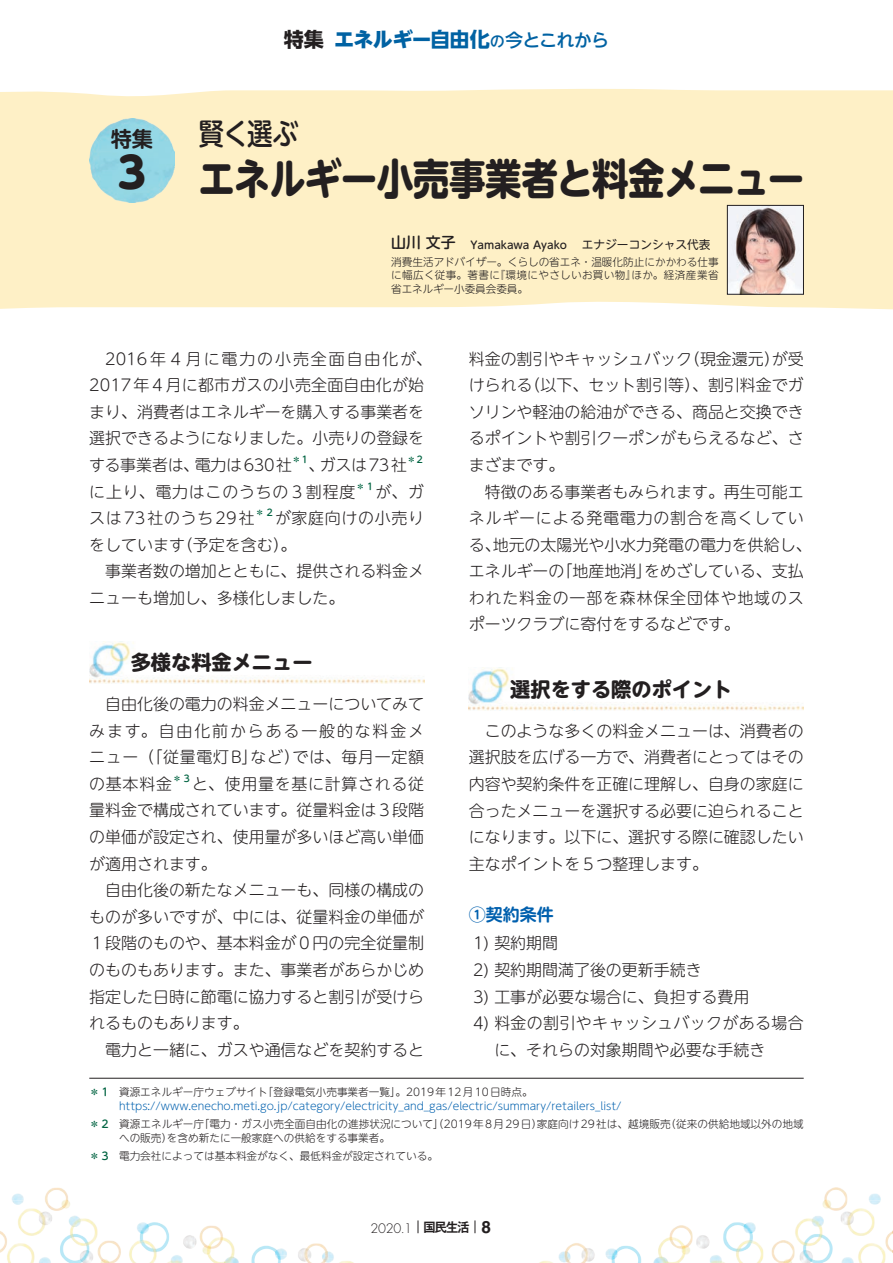
<style>
.page{position:relative;width:893px;height:1263px;background:#fff}
.page>*{position:absolute;margin:0;border:0;box-sizing:border-box;transform-origin:0 0}
.t1{font:700 42.45px "UD Shin M Go Pro";letter-spacing:-.025em;color:#231f20;scale:.86 1}
.t2{font:800 42.45px "UD Shin M Go Pro";color:#231f20}
.t3{font:500 29.7px "UD Shin M Go Pro";color:#231f20;scale:.86 1}
.t4{font:700 21.3px "UD Shin M Go Pro De";color:#231f20}
.t5{font:700 20.25px "UD Shin M Go Pro";color:#231f20}
.t6{font:500 18.15px "UD Shin Go NT Pro";letter-spacing:-.05em;color:#0062a3}
.t7{font:700 16.95px "UD Shin M Go Pro De";color:#0160ae}
.t8{font:300 15.9px/26.5px "UD Shin M Go Pro";color:#231f20;text-align:justify}
.t9{font:300 15.9px/26.5px "UD Shin M Go Pro";letter-spacing:.02em;color:#231f20}
.t10{font:300 15.9px "UD Shin M Go Pro";letter-spacing:.05em;color:#231f20}
.t11{font:300 15.9px "UD Shin M Go Pro";letter-spacing:.045em;color:#231f20}
.t12{font:300 12.75px "Futura Std";color:#231f20}
.t13{font:11.7px "UD Shin M Go Pro";color:#231f20}
.t14{font:300 10.65px/13.8px "UD Shin M Go Pro";color:#231f20;text-align:justify}
.t15{font:300 10.65px/13.8px "UD Shin M Go Pro";color:#0160ae}
.t16{font:500 10.65px "UD Shin M Go Pro";color:#231f20}
.t17{font:500 9.3px "UD Shin M Go Pro";color:#026442}
.s1{font-family:"UD Shin Go Pro";font-weight:700;font-size:20.1px;color:#231f20}
.s2{font-weight:800;font-size:20.25px}
.s3{font-weight:700;font-size:20.25px}
.s4{font-size:15.15px}
.s5{font-size:14.85px}
.s6{font-weight:500;color:#026442}
.s7{color:#231f20}
.s8{font-family:"Gothic MB101 Pro De";font-weight:700}
.s9{font-family:"Helvetica LT Std";font-weight:700;font-size:16.95px}
</style>
<div class="page">
<img style="left:0;top:1187px;width:893px;height:76px">
<svg style="left:418px;top:1220px;width:1px;height:13px"></svg>
<svg style="left:475px;top:1220px;width:1px;height:13px"></svg>
<div style="left:0;top:89px;width:893px;height:220px;background:#fef0c6"></div>
<img style="left:469px;top:668px;width:335px;height:42px">
<img style="left:89px;top:641px;width:335px;height:43px">
<img style="left:729px;top:207px;width:73px;height:85px">
<div style="left:727px;top:205px;width:77px;height:89px;border:1px solid #231f20"></div>
<img style="left:89px;top:118px;width:85px;height:85px">
<hr style="left:89px;top:1078px;width:715px;height:1px;background:#231f20">
<h3 class="t4" style="left:111px;top:121px;width:44px">特集</h3>
<h1 class="t2" style="left:118px;top:139px;width:30px">3</h1>
<p class="t6" style="left:284px;top:25px;width:327px"><span class="s1">特集</span><span class="s2">エネルギー</span><span class="s3">自由化</span><span class="s4">の</span>今とこれから</p>
<h2 class="t3" style="left:199px;top:110px;width:117px">賢く選ぶ</h2>
<h1 class="t1" style="left:198px;top:144px;width:706px">エネルギー小売事業者と料金メニュー</h1>
<p class="t16" style="left:391px;top:237px;width:177px"><span class="s5">山川 文子</span> Yamakawa Ayako</p>
<p class="t13" style="left:582px;top:235px;width:130px">エナジーコンシャス代表</p>
<p class="t14" style="left:391px;top:254px;width:329px">消費生活アドバイザー。くらしの省エネ・温暖化防止にかかわる仕事に幅広く従事。著書に『環境にやさしいお買い物』ほか。経済産業省省エネルギー小委員会委員。</p>
<p class="t8" style="left:89px;top:344px;width:345px;text-align:left;text-indent:16px">2016年４月に電力の小売全面自由化が、<br>2017年４月に都市ガスの小売全面自由化が始まり、消費者はエネルギーを購入する事業者を選択できるようになりました。小売りの登録をする事業者は、電力は630社</p>
<p class="t17" style="left:292px;top:452px;width:19px">＊１</p>
<p class="t8" style="left:308px;top:451px;width:100px">、ガスは73社</p>
<p class="t17" style="left:407px;top:452px;width:19px">＊２</p>
<p class="t10" style="left:89px;top:479px;width:268px">に上り、電力はこのうちの３割程度</p>
<p class="t17" style="left:356px;top:479px;width:21px">＊１</p>
<p class="t8" style="left:376px;top:477px;width:50px">が、ガ</p>
<p class="t11" style="left:89px;top:505px;width:167px">スは73社のうち29社</p>
<p class="t17" style="left:255px;top:505px;width:21px">＊２</p>
<p class="t8" style="left:89px;top:504px;width:336px;text-indent:186px">が家庭向けの小売りをしています（予定を含む）。</p>
<p class="t8" style="left:89px;top:557px;width:336px;text-indent:16px">事業者数の増加とともに、提供される料金メニューも増加し、多様化しました。</p>
<p class="t5" style="left:131px;top:646px;width:183px">多様な料金メニュー</p>
<p class="t8" style="left:89px;top:690px;width:336px;text-indent:16px">自由化後の電力の料金メニューについてみてみます。自由化前からある一般的な料金メニュー（「従量電灯B」など）では、毎月一定額の基本料金</p>
<p class="t17" style="left:172px;top:771px;width:21px">＊３</p>
<p class="t8" style="left:89px;top:770px;width:336px;text-indent:103px">と、使用量を基に計算される従量料金で構成されています。従量料金は３段階の単価が設定され、使用量が多いほど高い単価が適用されます。</p>
<p class="t8" style="left:89px;top:876px;width:336px;text-indent:16px">自由化後の新たなメニューも、同様の構成のものが多いですが、中には、従量料金の単価が１段階のものや、基本料金が０円の完全従量制のものもあります。また、事業者があらかじめ指定した日時に節電に協力すると割引が受けられるものもあります。</p>
<p class="t8" style="left:105px;top:1035px;width:320px">電力と一緒に、ガスや通信などを契約すると</p>
<p class="t8" style="left:469px;top:344px;width:336px">料金の割引やキャッシュバック（現金還元）が受けられる（以下、セット割引等）、割引料金でガソリンや軽油の給油ができる、商品と交換できるポイントや割引クーポンがもらえるなど、さまざまです。</p>
<p class="t8" style="left:469px;top:477px;width:344px;text-align:left;text-indent:16px">特徴のある事業者もみられます。再生可能エネルギーによる発電電力の割合を高くしている、地元の太陽光や小水力発電の電力を供給し、エネルギーの「地産地消」をめざしている、支払われた料金の一部を森林保全団体や地域のスポーツクラブに寄付をするなどです。</p>
<p class="t5" style="left:510px;top:672px;width:224px">選択をする際のポイント</p>
<p class="t8" style="left:469px;top:717px;width:336px;text-indent:16px">このような多くの料金メニューは、消費者の選択肢を広げる一方で、消費者にとってはその内容や契約条件を正確に理解し、自身の家庭に合ったメニューを選択する必要に迫られることになります。以下に、選択する際に確認したい主なポイントを５つ整理します。</p>
<p class="t7" style="left:469px;top:900px;width:87px">①契約条件</p>
<p class="t8" style="left:473px;top:929px;width:87px">1) 契約期間</p>
<p class="t8" style="left:473px;top:956px;width:230px">2) 契約期間満了後の更新手続き</p>
<p class="t8" style="left:473px;top:982px;width:278px">3) 工事が必要な場合に、負担する費用</p>
<p class="t9" style="left:494px;top:1009px;width:311px;text-indent:-21px">4) 料金の割引やキャッシュバックがある場合に、それらの対象期間や必要な手続き</p>
<p class="t15" style="left:119px;top:1084px;width:504px;text-indent:-30px"><span class="s6">＊１</span> <span class="s7">資源エネルギー庁ウェブサイト「登録電気小売事業者一覧」。2019年12月10日時点。</span>https://www.enecho.meti.go.jp/category/electricity_and_gas/electric/summary/retailers_list/</p>
<p class="t14" style="left:119px;top:1116px;width:686px;text-indent:-30px"><span class="s6">＊２</span> 資源エネルギー庁「電力・ガス小売全面自由化の進捗状況について」（2019年8月29日）家庭向け29社は、越境販売（従来の供給地域以外の地域への販売）を含め新たに一般家庭への供給をする事業者。</p>
<p class="t14" style="left:89px;top:1148px;width:350px"><span class="s6">＊３</span> 電力会社によっては基本料金がなく、最低料金が設定されている。</p>
<p class="t12" style="left:371px;top:1221px;width:122px">2020.1 <span class="s8">国民生活</span> <span class="s9">8</span></p>
</div>
